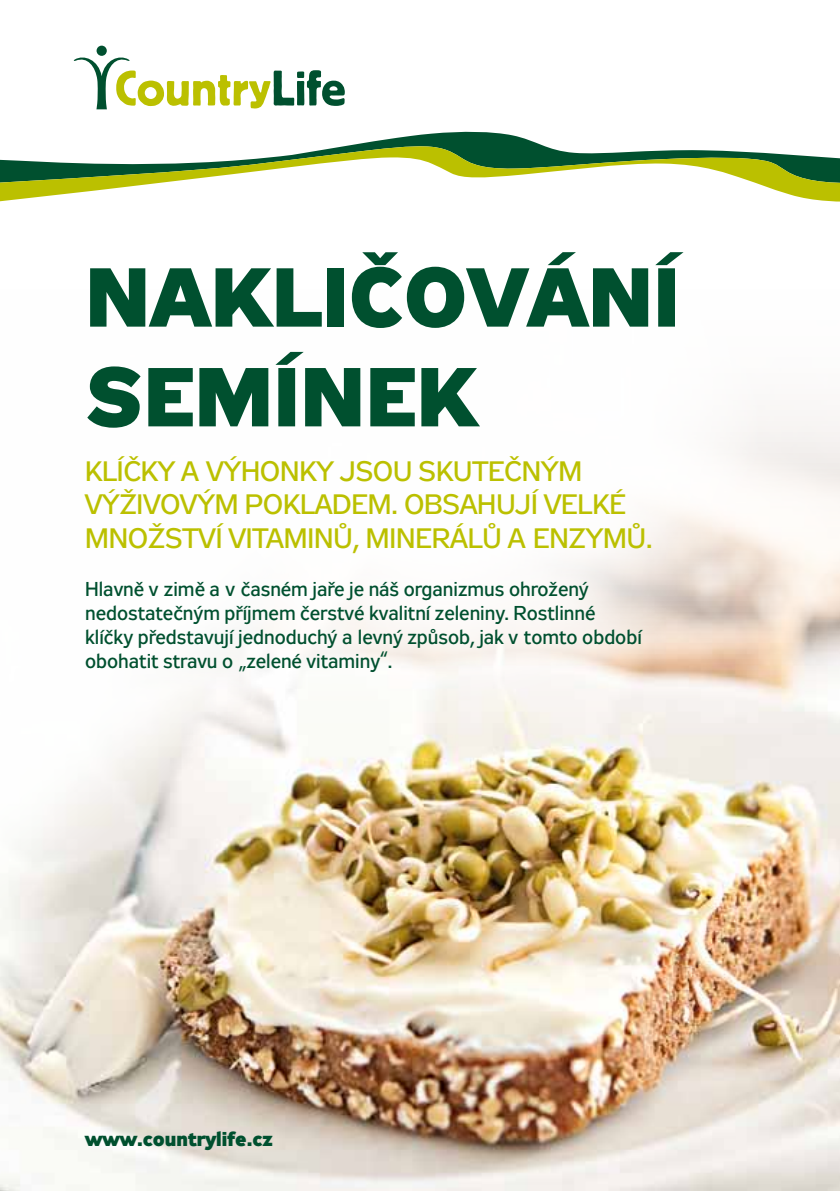
<style>
.page{position:relative;width:840px;height:1191px;background:#fff}
.page>*{position:absolute;margin:0;border:0;box-sizing:border-box;transform-origin:0 0}
.t1{font:700 83px/99.6px "Zeppelin 33";color:#00502f}
.t2{font:28px/33.6px "Zeppelin 32";color:#bbc000}
.t3{font:20px/24px "Zeppelin 32";color:#00502f}
.t4{font:700 20px "Zeppelin 33";color:#00502f}
</style>
<div class="page">
<img style="left:0;top:416px;width:839px;height:775px">
<img style="left:0;top:45px;width:680px;height:1092px">
<svg style="left:122px;top:58px;width:674px;height:677px"></svg>
<div style="left:50px;top:420px;width:634px;height:166px;background:#fff"></div>
<div style="left:50px;top:546px;width:626px;height:160px;background:#fff"></div>
<div style="left:96px;top:46px;width:11px;height:10px;background:#00502f;border-radius:50%"></div>
<svg style="left:73px;top:54px;width:271px;height:55px"></svg>
<svg style="left:0;top:131px;width:796px;height:14px"></svg>
<svg style="left:0;top:145px;width:839px;height:57px"></svg>
<h1 class="t1" style="left:85px;top:253px;width:596px">Nakličován í semín ek</h1>
<h2 class="t2" style="left:85px;top:456px;width:568px">Klíčky a výhonky jsou skutečným výživovým pokladem. Obsahují velké množství vitaminů, minerálů a enzymů.</h2>
<p class="t3" style="left:85px;top:579px;width:558px">Hlavně v zimě a v časném jaře je náš organizmus ohrožený nedostatečným příjmem čerstvé kvalitní zeleniny. Rostlinné klíčky představují jednoduchý a levný způsob, jak v tomto období obohatit stravu o „zelené vitaminy“.</p>
<p class="t4" style="left:85px;top:1127px;width:189px">www.countrylife.cz</p>
</div>
